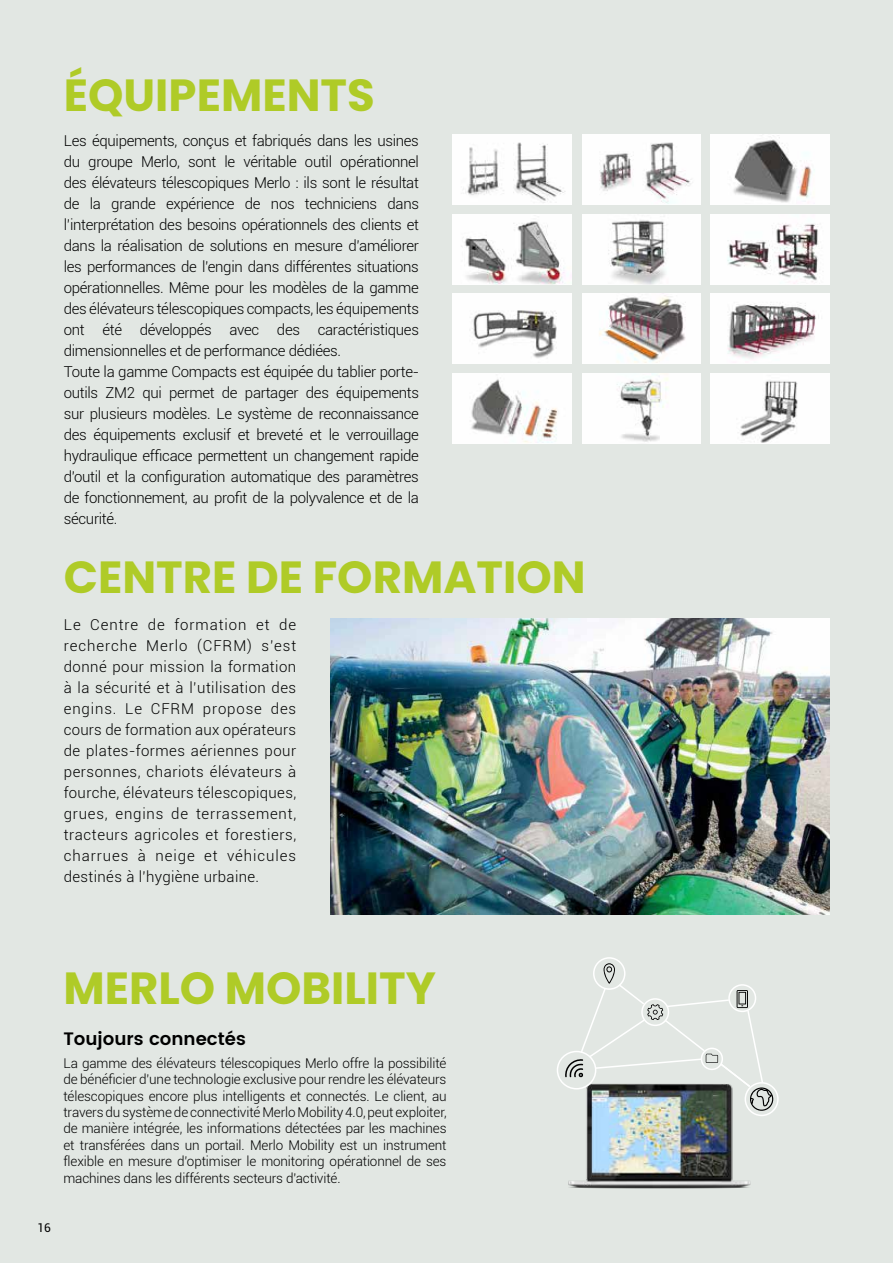
<style>
.page{position:relative;width:893px;height:1263px;background:#e2e7e3}
.page>*{position:absolute;margin:0;border:0;box-sizing:border-box;transform-origin:0 0}
.t1{font:700 45px "Poppins";color:#afcb27}
.t2{font:600 18px "Poppins";color:#000}
.t3{font:300 15px/21px "Roboto";letter-spacing:-.02em;color:#000}
.t4{font:300 13.5px/16.5px "Roboto";letter-spacing:-.01em;color:#000;text-align:justify}
.t5{font:12px "Roboto";color:#000}
</style>
<div class="page">
<img style="left:330px;top:619px;width:499px;height:296px">
<img style="left:557px;top:1056px;width:219px;height:133px">
<div style="left:557px;top:1051px;width:39px;height:38px;border:2px solid #fff;border-radius:50%"></div>
<div style="left:593px;top:957px;width:32px;height:33px;border:2px solid #fff;border-radius:50%"></div>
<div style="left:745px;top:1082px;width:34px;height:34px;border:2px solid #fff;border-radius:50%"></div>
<svg style="left:565px;top:963px;width:208px;height:148px"></svg>
<img style="left:582px;top:135px;width:119px;height:69px">
<img style="left:711px;top:294px;width:118px;height:70px">
<img style="left:453px;top:135px;width:118px;height:69px">
<img style="left:453px;top:214px;width:118px;height:70px">
<img style="left:711px;top:135px;width:118px;height:69px">
<img style="left:453px;top:374px;width:118px;height:70px">
<img style="left:711px;top:214px;width:118px;height:70px">
<img style="left:453px;top:294px;width:118px;height:70px">
<img style="left:582px;top:214px;width:119px;height:70px">
<img style="left:582px;top:374px;width:119px;height:70px">
<img style="left:711px;top:374px;width:118px;height:70px">
<img style="left:582px;top:294px;width:119px;height:70px">
<h1 class="t1" style="left:64px;top:69px;width:312px">ÉQUIPEMENTS</h1>
<p class="t3" style="left:64px;top:130px;width:357px">Les équipements, conçus et fabriqués dans les usines du groupe Merlo, sont le véritable outil opérationnel des élévateurs télescopiques Merlo : ils sont le résultat de la grande expérience de nos techniciens dans l’interprétation des besoins opérationnels des clients et dans la réalisation de solutions en mesure d’améliorer les performances de l’engin dans différentes situations opérationnelles. Même pour les modèles de la gamme des élévateurs télescopiques compacts, les équipements ont été développés avec des caractéristiques dimensionnelles et de performance dédiées.<br>Toute la gamme Compacts est équipée du tablier porte&shy;outils ZM2 qui permet de partager des équipements sur plusieurs modèles. Le système de reconnaissance des équipements exclusif et breveté et le verrouillage hydraulique efficace permettent un changement rapide d'outil et la configuration automatique des paramètres de fonctionnement, au profit de la polyvalence et de la sécurité.</p>
<h1 class="t1" style="left:64px;top:551px;width:523px">CENTRE DE FORMATION</h1>
<p class="t3" style="left:64px;top:614px;width:234px;text-align:justify">Le Centre de formation et de recherche Merlo (CFRM) s’est donné pour mission la formation à la sécurité et à l’utilisation des engins. Le CFRM propose des cours de formation aux opérateurs de plates-formes aériennes pour personnes, chariots élévateurs à fourche, élévateurs télescopiques, grues, engins de terrassement, tracteurs agricoles et forestiers, charrues à neige et véhicules destinés à l'hygiène urbaine.</p>
<h1 class="t1" style="left:63px;top:962px;width:374px">MERLO MOBILITY</h1>
<p class="t2" style="left:63px;top:1025px;width:184px">Toujours connectés</p>
<p class="t4" style="left:63px;top:1054px;width:385px">La gamme des élévateurs télescopiques Merlo offre la possibilité de bénéficier d'une technologie exclusive pour rendre les élévateurs télescopiques encore plus intelligents et connectés. Le client, au travers du système de connectivité Merlo Mobility 4.0, peut exploiter, de manière intégrée, les informations détectées par les machines et transférées dans un portail. Merlo Mobility est un instrument flexible en mesure d’optimiser le monitoring opérationnel de ses machines dans les différents secteurs d'activité.</p>
<p class="t5" style="left:38px;top:1219px;width:15px">16</p>
</div>
